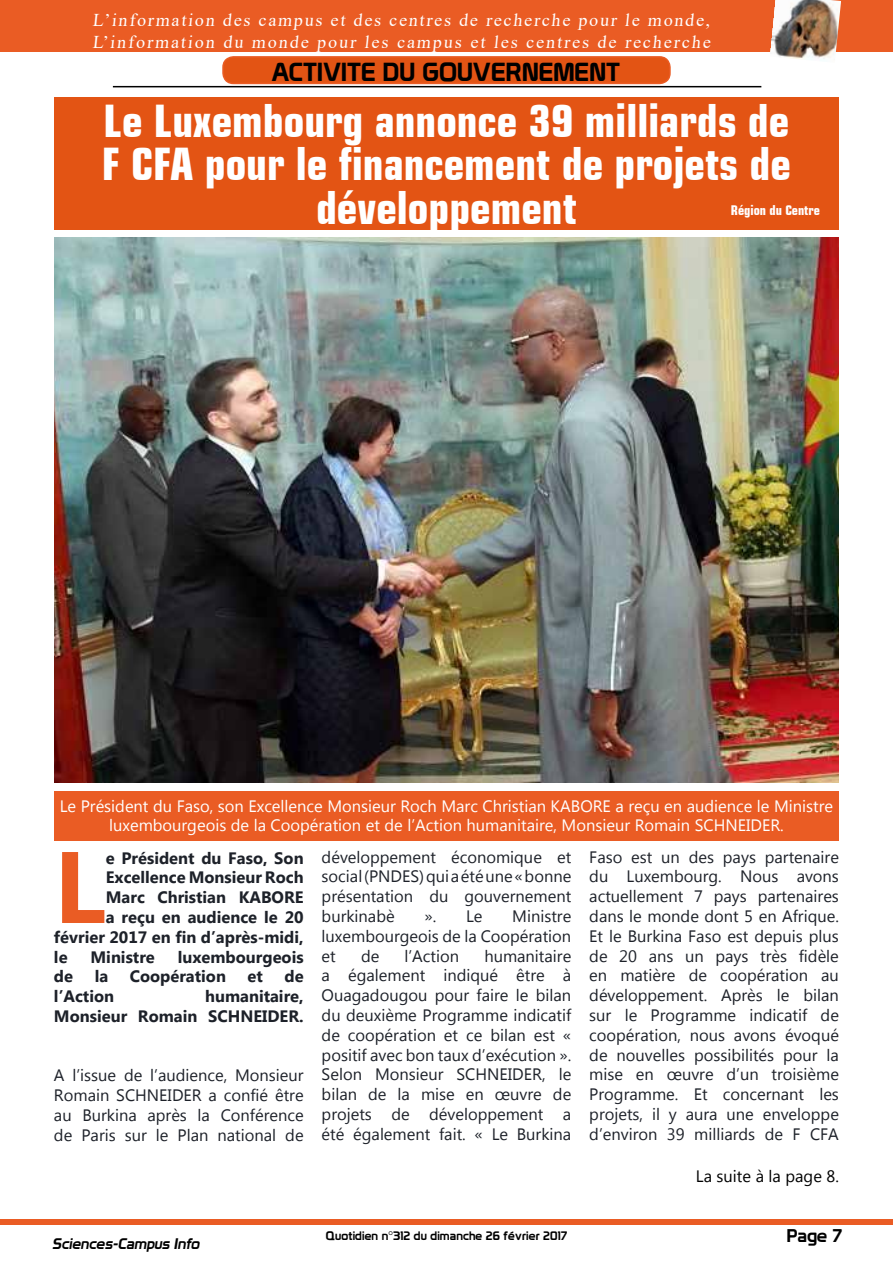
<style>
.page{position:relative;width:893px;height:1263px;background:#fff}
.page>*{position:absolute;margin:0;border:0;box-sizing:border-box;transform-origin:0 0}
.t1{font:700 101.4px "Myanmar Text";color:#ea5c24}
.t2{font:700 condensed 45px/43.5px "Square 721 BT";color:#fff;text-align:center}
.t3{font:25.5px "Prototype";color:#000}
.t4{font:18px/21.6px "Times New Roman";letter-spacing:.105em;color:#fff}
.t5{font:18px "Prototype";color:#000}
.t6{font:16.5px/19.8px "Myanmar Text";color:#1d2129;text-align:justify}
.t7{font:700 16.5px/19.8px "Myanmar Text";color:#1d2129;text-align:right}
.t8{font:16.5px/19.8px "Myanmar Text";color:#fff;text-align:center}
.t9{font:16.5px "Myanmar Text";color:#000}
.t10{font:italic 15px "Prototype";color:#000}
.t11{font:700 condensed 13.5px "Square 721 BT";color:#fff}
.t12{font:12px "Prototype";letter-spacing:.01em;color:#000}
</style>
<div class="page">
<div style="left:0;top:1219px;width:893px;height:6px;background:#ea5c24"></div>
<hr style="left:113px;top:86px;width:648px;height:1px;background:#000">
<div style="left:0;top:0;width:893px;height:51px;background:#ea5c24"></div>
<img style="left:770px;top:0;width:71px;height:61px">
<div style="left:54px;top:97px;width:785px;height:133px;background:#e35414"></div>
<div style="left:223px;top:57px;width:447px;height:26px;background:#e35414;border-radius:10px"></div>
<div style="left:222px;top:56px;width:449px;height:28px;border:2px solid #ea5c24;border-radius:10px"></div>
<img style="left:54px;top:237px;width:785px;height:545px">
<div style="left:54px;top:791px;width:785px;height:50px;background:#ea5c24"></div>
<p class="t4" style="left:92px;top:9px;width:622px">L’information des campus et des centres de recherche pour le monde,<br>L’information du monde pour les campus et les centres de recherche</p>
<h3 class="t3" style="left:272px;top:56px;width:350px">ACTIVITE DU GOUVERNEMENT</h3>
<h2 class="t2" style="left:102px;top:99px;width:690px">Le Luxembourg annonce 39 milliards de<br>F CFA pour le financement de projets de développement</h2>
<p class="t11" style="left:731px;top:202px;width:91px">Région du Centre</p>
<p class="t8" style="left:60px;top:796px;width:775px">Le Président du Faso, son Excellence Monsieur Roch Marc Christian KABORE a reçu en audience le Ministre luxembourgeois de la Coopération et de l’Action humanitaire, Monsieur Romain SCHNEIDER.</p>
<h1 class="t1" style="left:54px;top:829px;width:53px">L</h1>
<p class="t7" style="left:106px;top:848px;width:199px">e Président du Faso, Son</p>
<p class="t7" style="left:106px;top:868px;width:199px">Excellence Monsieur Roch</p>
<p class="t7" style="left:106px;top:887px;width:199px">Marc Christian KABORE</p>
<p class="t7" style="left:106px;top:907px;width:199px">a reçu en audience le 20</p>
<p class="t7" style="left:54px;top:927px;width:251px">février 2017 en fin d’après-midi,</p>
<p class="t7" style="left:54px;top:947px;width:15px">le</p>
<p class="t7" style="left:91px;top:947px;width:66px">Ministre</p>
<p class="t7" style="left:178px;top:947px;width:127px">luxembourgeois</p>
<p class="t7" style="left:54px;top:967px;width:21px">de</p>
<p class="t7" style="left:95px;top:967px;width:15px">la</p>
<p class="t7" style="left:130px;top:967px;width:98px">Coopération</p>
<p class="t7" style="left:248px;top:967px;width:17px">et</p>
<p class="t7" style="left:284px;top:967px;width:21px">de</p>
<p class="t7" style="left:54px;top:986px;width:62px">l’Action</p>
<p class="t7" style="left:54px;top:986px;width:251px">humanitaire,<br>Monsieur Romain SCHNEIDER.</p>
<p class="t6" style="left:54px;top:1065px;width:251px">A l’issue de l’audience, Monsieur Romain SCHNEIDER a confié être au Burkina après la Conférence de Paris sur le Plan national de</p>
<p class="t6" style="left:322px;top:847px;width:251px">développement économique et social (PNDES) qui a été une « bonne présentation du gouvernement burkinabè</p>
<p class="t6" style="left:322px;top:906px;width:251px;text-indent:191px">Ministre luxembourgeois de la Coopération et</p>
<p class="t6" style="left:424px;top:906px;width:13px">».</p>
<p class="t6" style="left:466px;top:906px;width:18px">Le</p>
<p class="t6" style="left:322px;top:946px;width:251px;text-indent:163px">humanitaire a également indiqué être à Ouagadougou pour faire le bilan du deuxième Programme indicatif de coopération et ce bilan est « positif avec bon taux d’exécution ».<br>Selon Monsieur SCHNEIDER, le bilan de la mise en œuvre de projets de développement a été également fait. « Le Burkina</p>
<p class="t6" style="left:361px;top:946px;width:20px">de</p>
<p class="t6" style="left:405px;top:946px;width:56px">l’Action</p>
<p class="t6" style="left:589px;top:847px;width:251px">Faso est un des pays partenaire du Luxembourg. Nous avons actuellement 7 pays partenaires dans le monde dont 5 en Afrique.<br>Et le Burkina Faso est depuis plus de 20 ans un pays très fidèle en matière de coopération au développement. Après le bilan sur le Programme indicatif de coopération, nous avons évoqué de nouvelles possibilités pour la mise en œuvre d’un troisième Programme. Et concernant les projets, il y aura une enveloppe d’environ 39 milliards de F CFA</p>
<p class="t9" style="left:696px;top:1167px;width:145px">La suite à la page 8.</p>
<p class="t10" style="left:52px;top:1234px;width:152px">Sciences-Campus Info</p>
<p class="t5" style="left:787px;top:1225px;width:57px">Page 7</p>
<p class="t12" style="left:326px;top:1228px;width:243px">Quotidien n°312 du dimanche 26 février 2017</p>
</div>
